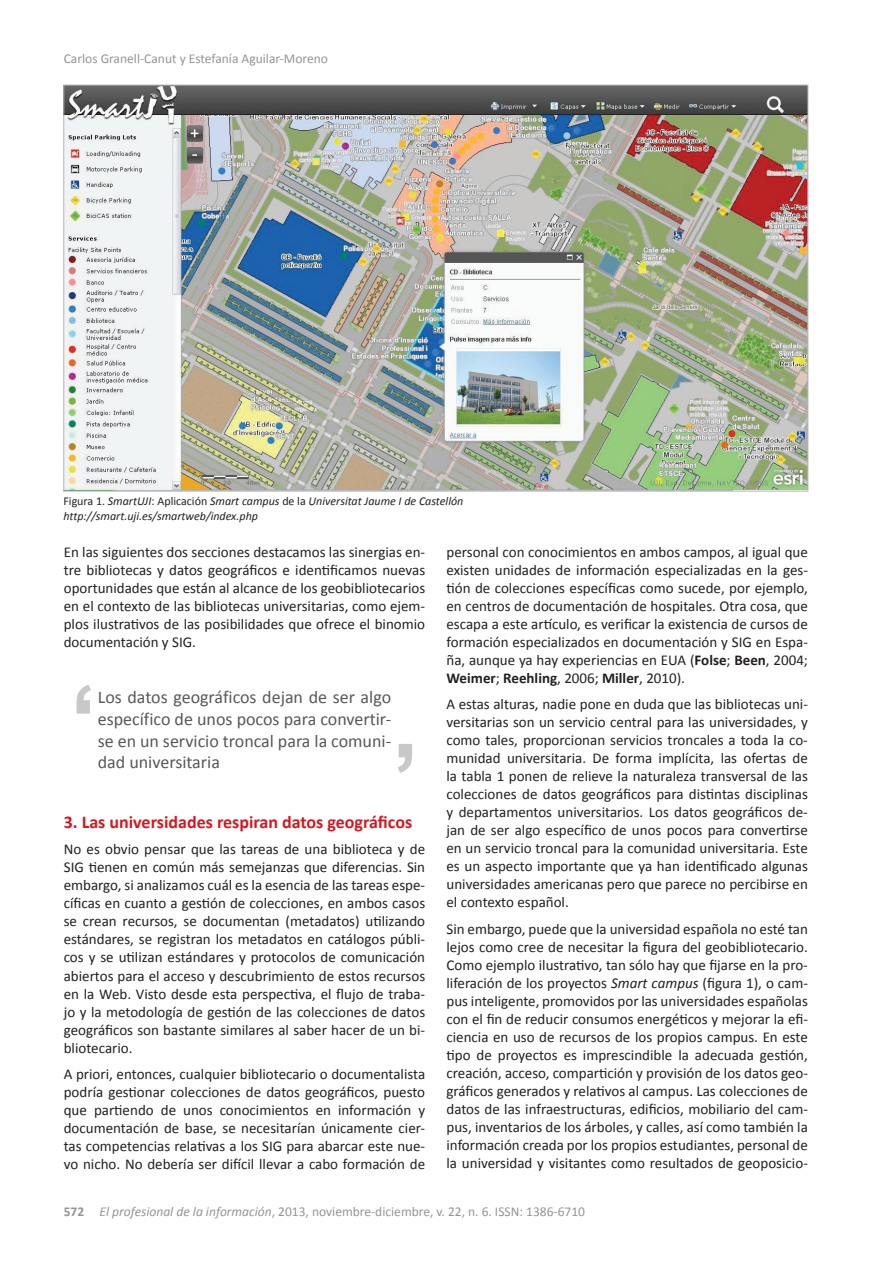
<style>
.page{position:relative;width:893px;height:1263px;background:#fff}
.page>*{position:absolute;margin:0;border:0;box-sizing:border-box;transform-origin:0 0}
.t1{font:18px/21.6px "Calibri";color:#57585a;text-align:justify}
.t2{font:700 18px "Calibri";color:#d7171f}
.t3{font:15px/18px "Calibri";color:#231f20;text-align:justify}
.t4{font:13.5px "Calibri";color:#939598}
.t5{font:italic 12px/14.4px "Calibri";color:#231f20}
.s1{font-style:normal}
.s2{font-weight:700}
.s3{font-style:italic}
</style>
<div class="page">
<img style="left:65px;top:87px;width:741px;height:402px">
<svg style="left:398px;top:744px;width:14px;height:29px"></svg>
<svg style="left:77px;top:685px;width:14px;height:29px"></svg>
<p class="t4" style="left:64px;top:50px;width:266px">Carlos Granell-Canut y Estefanía Aguilar-Moreno</p>
<p class="t5" style="left:63px;top:494px;width:401px"><span class="s1">Figura 1.</span> SmartUJI<span class="s1">: Aplicación</span> Smart campus <span class="s1">de la</span> Universitat Jaume I de Castellón http://smart.uji.es/smartweb/index.php</p>
<p class="t3" style="left:64px;top:543px;width:363px">En las siguientes dos secciones destacamos las sinergias en&shy;tre bibliotecas y datos geográficos e identificamos nuevas oportunidades que están al alcance de los geobibliotecarios en el contexto de las bibliotecas universitarias, como ejem&shy;plos ilustrativos de las posibilidades que ofrece el binomio documentación y SIG.</p>
<p class="t1" style="left:98px;top:687px;width:295px">Los datos geográficos dejan de ser algo específico de unos pocos para convertir&shy;se en un servicio troncal para la comuni&shy;dad universitaria</p>
<p class="t2" style="left:64px;top:810px;width:350px">3. Las universidades respiran datos geográficos</p>
<p class="t3" style="left:64px;top:840px;width:363px">No es obvio pensar que las tareas de una biblioteca y de SIG tienen en común más semejanzas que diferencias. Sin embargo, si analizamos cuál es la esencia de las tareas espe&shy;cíficas en cuanto a gestión de colecciones, en ambos casos se crean recursos, se documentan (metadatos) utilizando estándares, se registran los metadatos en catálogos públi&shy;cos y se utilizan estándares y protocolos de comunicación abiertos para el acceso y descubrimiento de estos recursos en la Web. Visto desde esta perspectiva, el flujo de traba&shy;jo y la metodología de gestión de las colecciones de datos geográficos son bastante similares al saber hacer de un bi&shy;bliotecario.</p>
<p class="t3" style="left:64px;top:1065px;width:363px">A priori, entonces, cualquier bibliotecario o documentalista podría gestionar colecciones de datos geográficos, puesto que partiendo de unos conocimientos en información y documentación de base, se necesitarían únicamente cier&shy;tas competencias relativas a los SIG para abarcar este nue&shy;vo nicho. No debería ser difícil llevar a cabo formación de</p>
<p class="t3" style="left:446px;top:543px;width:363px">personal con conocimientos en ambos campos, al igual que existen unidades de información especializadas en la ges&shy;tión de colecciones específicas como sucede, por ejemplo, en centros de documentación de hospitales. Otra cosa, que escapa a este artículo, es verificar la existencia de cursos de formación especializados en documentación y SIG en Espa&shy;ña, aunque ya hay experiencias en EUA (<span class="s2">Folse</span>; <span class="s2">Been</span>, 2004; <span class="s2">Weimer</span>; <span class="s2">Reehling</span>, 2006; <span class="s2">Miller</span>, 2010).</p>
<p class="t3" style="left:446px;top:695px;width:363px">A estas alturas, nadie pone en duda que las bibliotecas uni&shy;versitarias son un servicio central para las universidades, y como tales, proporcionan servicios troncales a toda la co&shy;munidad universitaria. De forma implícita, las ofertas de la tabla 1 ponen de relieve la naturaleza transversal de las colecciones de datos geográficos para distintas disciplinas y departamentos universitarios. Los datos geográficos de&shy;jan de ser algo específico de unos pocos para convertirse en un servicio troncal para la comunidad universitaria. Este es un aspecto importante que ya han identificado algunas universidades americanas pero que parece no percibirse en el contexto español.</p>
<p class="t3" style="left:446px;top:920px;width:363px">Sin embargo, puede que la universidad española no esté tan lejos como cree de necesitar la figura del geobibliotecario.<br>Como ejemplo ilustrativo, tan sólo hay que fijarse en la pro&shy;liferación de los proyectos <span class="s3">Smart campus</span> (figura 1), o cam&shy;pus inteligente, promovidos por las universidades españolas con el fin de reducir consumos energéticos y mejorar la efi&shy;ciencia en uso de recursos de los propios campus. En este tipo de proyectos es imprescindible la adecuada gestión, creación, acceso, compartición y provisión de los datos geo&shy;gráficos generados y relativos al campus. Las colecciones de datos de las infraestructuras, edificios, mobiliario del cam&shy;pus, inventarios de los árboles, y calles, así como también la información creada por los propios estudiantes, personal de la universidad y visitantes como resultados de geoposicio-</p>
<p class="t4" style="left:64px;top:1203px;width:523px"><span class="s2">572</span> <span class="s3">El profesional de la información</span>, 2013, noviembre-diciembre, v. 22, n. 6. ISSN: 1386-6710</p>
</div>
